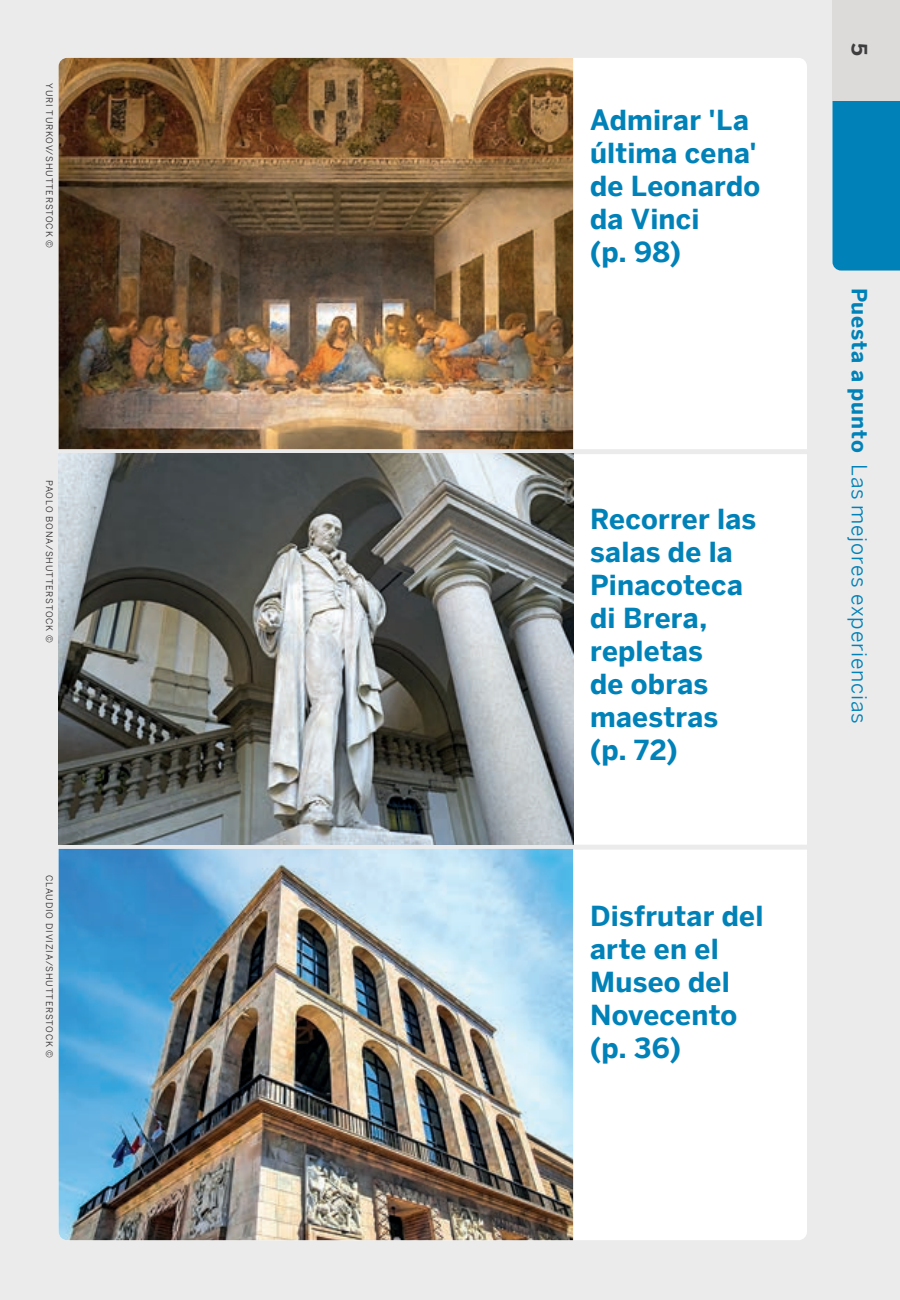
<style>
.page{position:relative;width:900px;height:1300px;background:#ebebec}
.page>*{position:absolute;margin:0;border:0;box-sizing:border-box;transform-origin:0 0}
.Heading_3{font:700 27.6px/33px "LP Benton Sans";letter-spacing:.01em;color:#0082b8}
.Runninghead_A{font:21px "LP Benton Sans";letter-spacing:.04em;color:#0082b8}
.Page_Number{font:700 21px "LP Benton Sans";color:#3e3e3f}
.t1{font:9px "LP Benton Sans";letter-spacing:.1em;color:#231f20}
.s1{font-weight:700}
</style>
<div class="page">
<div style="left:59px;top:58px;width:748px;height:1182px;background:#fff;border-radius:9px"></div>
<div style="left:61px;top:449px;width:743px;height:5px;background:#ebebec"></div>
<hr style="left:61px;top:845px;width:743px;height:4px;background:#ebebec">
<img style="left:59px;top:58px;width:514px;height:391px">
<img style="left:59px;top:453px;width:514px;height:391px">
<img style="left:59px;top:849px;width:514px;height:391px">
<div style="left:832px;top:100px;width:68px;height:170px;background:#0082b8"></div>
<div style="left:832px;top:0;width:68px;height:100px;background:#dddbda"></div>
<p class="t1" style="left:55px;top:83px;width:166px;rotate:90deg">YURI TURKOV/SHUTTERSTOCK ©</p>
<p class="t1" style="left:55px;top:480px;width:164px;rotate:90deg">PAOLO BONA/SHUTTERSTOCK ©</p>
<p class="t1" style="left:55px;top:874px;width:185px;rotate:90deg">CLAUDIO DIVIZIA/SHUTTERSTOCK ©</p>
<p class="Heading_3" style="left:590px;top:103px;width:172px">Admirar 'La última cena' de Leonardo da Vinci<br>(p. 98)</p>
<p class="Heading_3" style="left:590px;top:502px;width:168px">Recorrer las salas de la<br>Pinacoteca di Brera, repletas<br>de obras maestras (p. 72)</p>
<p class="Heading_3" style="left:590px;top:899px;width:175px">Disfrutar del arte en el<br>Museo del<br>Novecento (p. 36)</p>
<p class="Page_Number" style="left:874px;top:43px;width:14px;rotate:90deg">5</p>
<p class="Runninghead_A" style="left:873px;top:287px;width:438px;rotate:90deg"><span class="s1">Puesta a punto</span> Las mejores experiencias</p>
</div>
